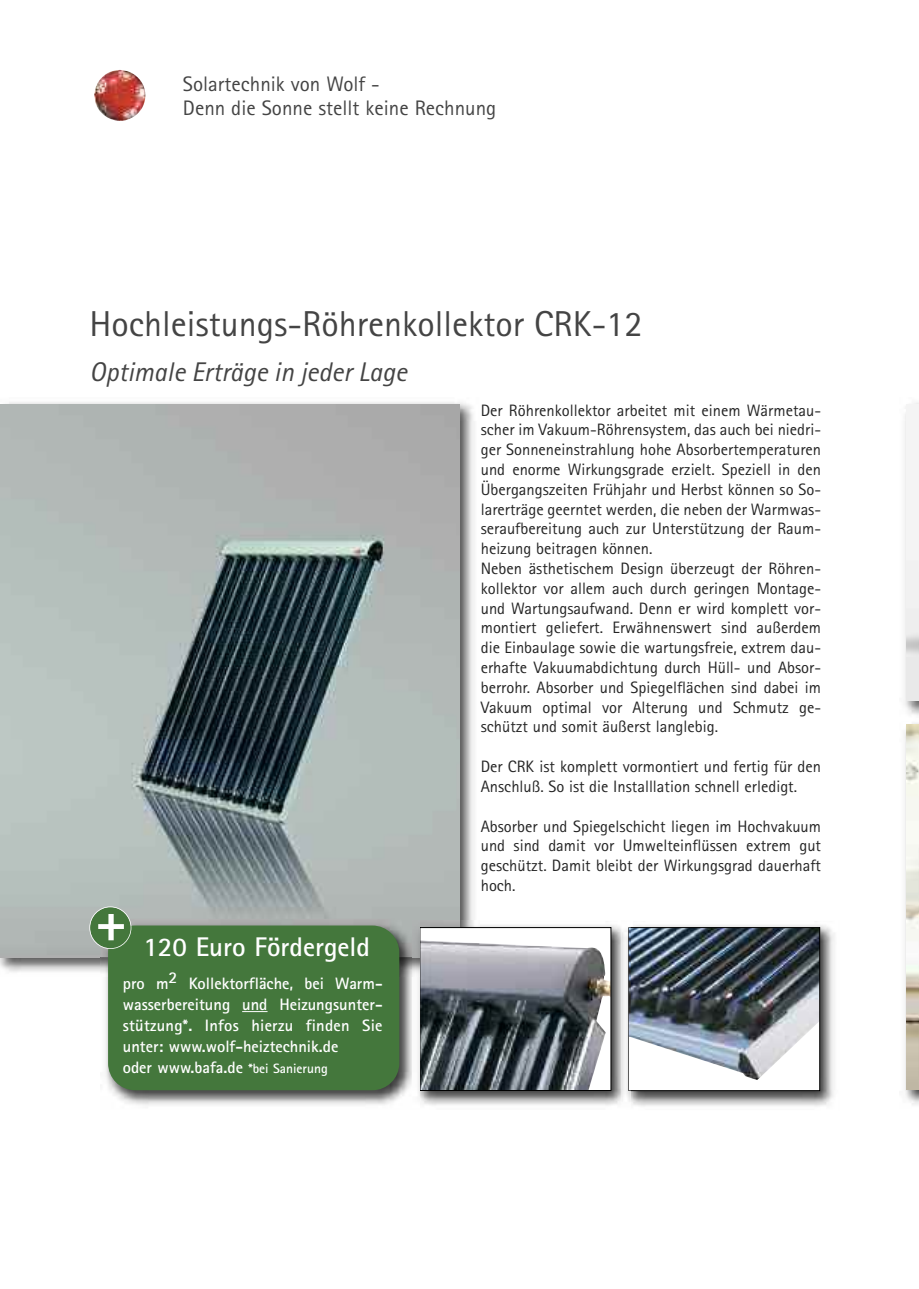
<style>
.page{position:relative;width:919px;height:1289px;background:#fff}
.page>*{position:absolute;margin:0;border:0;box-sizing:border-box;transform-origin:0 0}
.t1{font:800 54px "Rotis Sans Serif";color:#fff}
.t2{font:36px "Rotis Sans Serif";color:#444}
.t3{font:italic 27px "Rotis Sans Serif";color:#444}
.t4{font:700 27px "Rotis Sans Serif";color:#fff}
.t5{font:21px/24px "Rotis Sans Serif";color:#444}
.t6{font:16.5px/19.8px "Rotis Sans Serif";color:#252525}
.t7{font:700 16.5px/21px "Rotis Sans Serif";color:#fff}
.s1{font-size:13.5px}
</style>
<div class="page">
<img style="left:0;top:402px;width:475px;height:570px">
<img style="left:0;top:404px;width:459px;height:553px">
<img style="left:94px;top:70px;width:49px;height:51px">
<img style="left:630px;top:925px;width:205px;height:181px">
<div style="left:628px;top:927px;width:191px;height:163px;background:#fff"></div>
<img style="left:630px;top:929px;width:187px;height:151px">
<div style="left:628px;top:927px;width:191px;height:163px;border:1px solid #000"></div>
<img style="left:419px;top:925px;width:202px;height:180px">
<img style="left:419px;top:920px;width:60px;height:7px">
<img style="left:621px;top:930px;width:9px;height:172px">
<img style="left:628px;top:927px;width:2px;height:163px">
<div style="left:420px;top:927px;width:191px;height:163px;background:#fff"></div>
<img style="left:421px;top:940px;width:188px;height:148px">
<div style="left:419px;top:927px;width:192px;height:163px;border:1px solid #000"></div>
<img style="left:904px;top:723px;width:14px;height:382px">
<img style="left:906px;top:724px;width:12px;height:365px">
<img style="left:101px;top:957px;width:312px;height:148px">
<img style="left:101px;top:918px;width:318px;height:39px">
<img style="left:413px;top:920px;width:6px;height:173px">
<div style="left:108px;top:925px;width:291px;height:165px;background:#44773c;border-radius:27px"></div>
<svg style="left:242px;top:1011px;width:25px;height:1px"></svg>
<div style="left:90px;top:907px;width:41px;height:41px;background:#44773c;border-radius:50%"></div>
<div style="left:89px;top:906px;width:42px;height:43px;border:2px solid #fff;border-radius:50%"></div>
<img style="left:904px;top:402px;width:14px;height:313px">
<img style="left:906px;top:404px;width:12px;height:296px">
<p class="t5" style="left:183px;top:74px;width:315px">Solartechnik von Wolf -<br>Denn die Sonne stellt keine Rechnung</p>
<h2 class="t2" style="left:89px;top:311px;width:554px">Hochleistungs-Röhrenkollektor CRK-12</h2>
<h3 class="t3" style="left:89px;top:363px;width:319px">Optimale Erträge in jeder Lage</h3>
<p class="t6" style="left:480px;top:401px;width:342px">Der Röhrenkollektor arbeitet mit einem Wärmetau&shy;scher im Vakuum-Röhrensystem, das auch bei niedri&shy;ger Sonneneinstrahlung hohe Absorbertemperaturen und enorme Wirkungsgrade erzielt. Speziell in den Übergangszeiten Frühjahr und Herbst können so So&shy;larerträge geerntet werden, die neben der Warmwas&shy;seraufbereitung auch zur Unterstützung der Raum&shy;heizung beitragen können.<br>Neben ästhetischem Design überzeugt der Röhren&shy;kollektor vor allem auch durch geringen Montage&shy;und Wartungsaufwand. Denn er wird komplett vor&shy;montiert geliefert. Erwähnenswert sind außerdem die Einbaulage sowie die wartungsfreie, extrem dau&shy;erhafte Vakuumabdichtung durch Hüll- und Absor&shy;berrohr. Absorber und Spiegelflächen sind dabei im Vakuum optimal vor Alterung und Schmutz ge&shy;schützt und somit äußerst langlebig.</p>
<p class="t6" style="left:480px;top:758px;width:342px">Der CRK ist komplett vormontiert und fertig für den<br>Anschluß. So ist die Installlation schnell erledigt.</p>
<p class="t6" style="left:480px;top:817px;width:342px;text-align:justify">Absorber und Spiegelschicht liegen im Hochvakuum und sind damit vor Umwelteinflüssen extrem gut geschützt. Damit bleibt der Wirkungsgrad dauerhaft hoch.</p>
<h1 class="t1" style="left:95px;top:903px;width:34px">+</h1>
<h3 class="t4" style="left:143px;top:937px;width:228px">120 Euro Fördergeld</h3>
<p class="t7" style="left:123px;top:974px;width:261px">pro m2 Kollektorfläche, bei Warm&shy;wasserbereitung und Heizungsunter&shy;stützung*. Infos hierzu finden Sie unter: www.wolf-heiztechnik.de<br>oder www.bafa.de <span class="s1">*bei Sanierung</span></p>
</div>
